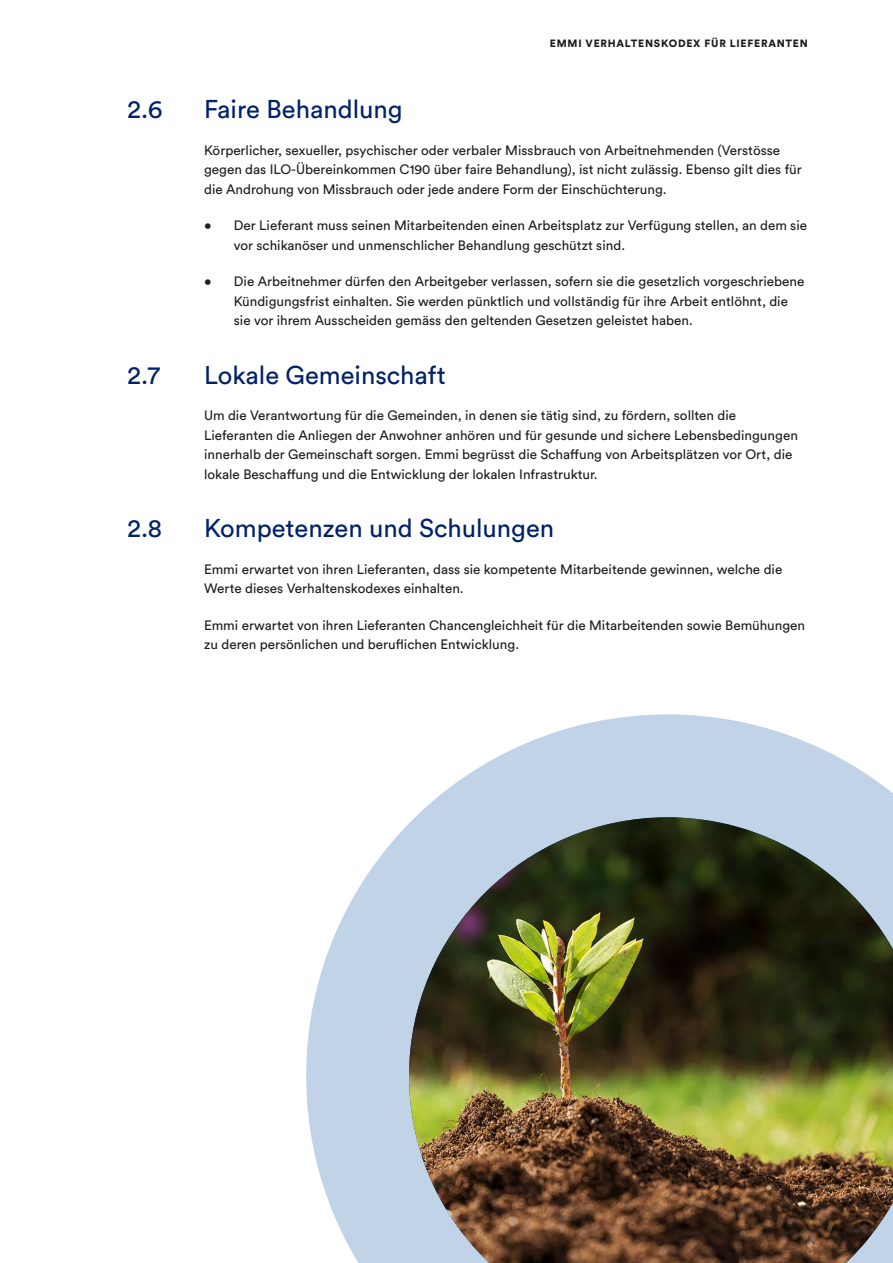
<style>
.page{position:relative;width:893px;height:1263px;background:#fff}
.page>*{position:absolute;margin:0;border:0;box-sizing:border-box;transform-origin:0 0}
.t1{font:25.5px "Circular Pro";color:#012169}
.t2{font:13.5px/19.5px "Circular Pro";color:#1d1e1c}
.t3{font:900 10.5px "Circular Pro";letter-spacing:.07em;color:#1d1e1c}
</style>
<div class="page">
<svg style="left:306px;top:714px;width:587px;height:549px;fill:#c0d3e7"></svg>
<img style="left:409px;top:817px;width:484px;height:446px">
<p class="t3" style="left:550px;top:36px;width:259px">EMMI VERHALTENSKODEX FÜR LIEFERANTEN</p>
<h1 class="t1" style="left:128px;top:92px;width:36px">2.6</h1>
<h1 class="t1" style="left:204px;top:92px;width:200px">Faire Behandlung</h1>
<p class="t2" style="left:204px;top:140px;width:599px">Körperlicher, sexueller, psychischer oder verbaler Missbrauch von Arbeitnehmenden (Verstösse gegen das ILO-Übereinkommen C190 über faire Behandlung), ist nicht zulässig. Ebenso gilt dies für die Androhung von Missbrauch oder jede andere Form der Einschüchterung.</p>
<p class="t2" style="left:234px;top:215px;width:575px;text-indent:-30px">• Der Lieferant muss seinen Mitarbeitenden einen Arbeitsplatz zur Verfügung stellen, an dem sie vor schikanöser und unmenschlicher Behandlung geschützt sind.</p>
<p class="t2" style="left:234px;top:271px;width:572px;text-indent:-30px">• Die Arbeitnehmer dürfen den Arbeitgeber verlassen, sofern sie die gesetzlich vorgeschriebene<br>Kündigungsfrist einhalten. Sie werden pünktlich und vollständig für ihre Arbeit entlöhnt, die sie vor ihrem Ausscheiden gemäss den geltenden Gesetzen geleistet haben.</p>
<h1 class="t1" style="left:128px;top:358px;width:34px">2.7</h1>
<h1 class="t1" style="left:204px;top:358px;width:243px">Lokale Gemeinschaft</h1>
<p class="t2" style="left:204px;top:405px;width:595px">Um die Verantwortung für die Gemeinden, in denen sie tätig sind, zu fördern, sollten die Lieferanten die Anliegen der Anwohner anhören und für gesunde und sichere Lebensbedingungen innerhalb der Gemeinschaft sorgen. Emmi begrüsst die Schaffung von Arbeitsplätzen vor Ort, die lokale Beschaffung und die Entwicklung der lokalen Infrastruktur.</p>
<h1 class="t1" style="left:128px;top:511px;width:36px">2.8</h1>
<h1 class="t1" style="left:204px;top:511px;width:352px">Kompetenzen und Schulungen</h1>
<p class="t2" style="left:204px;top:558px;width:580px">Emmi erwartet von ihren Lieferanten, dass sie kompetente Mitarbeitende gewinnen, welche die<br>Werte dieses Verhaltenskodexes einhalten.</p>
<p class="t2" style="left:204px;top:614px;width:602px">Emmi erwartet von ihren Lieferanten Chancengleichheit für die Mitarbeitenden sowie Bemühungen zu deren persönlichen und beruflichen Entwicklung.</p>
</div>
